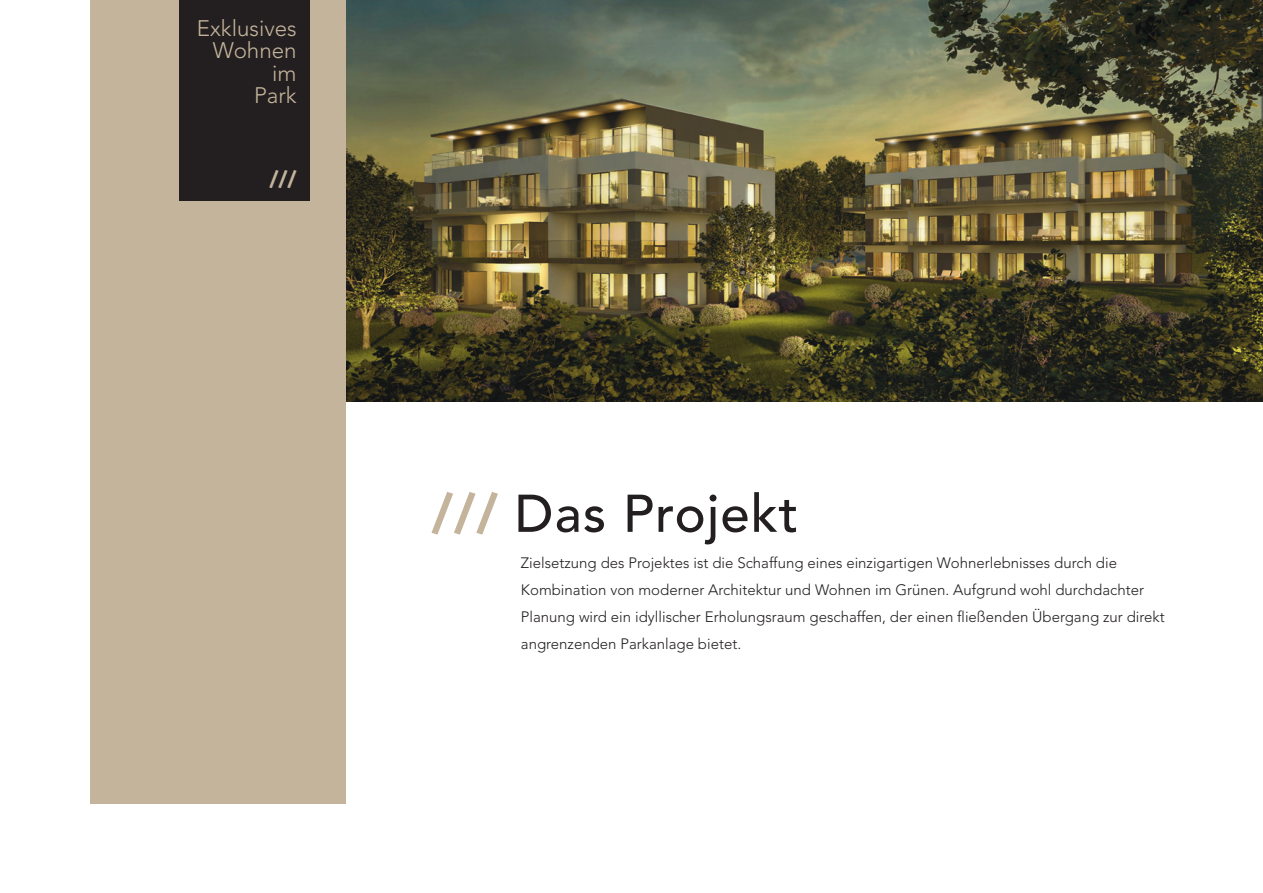
<style>
.page{position:relative;width:1263px;height:893px;background:#fff}
.page>*{position:absolute;margin:0;border:0;box-sizing:border-box;transform-origin:0 0}
.t1{font:500 52.5px "Avenir";letter-spacing:.02em;color:#231f20}
.t2{font:300 22.35px "Avenir";color:#c3b49b}
.t3{font:900 22.35px "Avenir";color:#c3b49b}
.t4{font:300 15px/27px "Avenir";color:#231f20}
.s1{font-weight:900;color:#c3b49b}
</style>
<div class="page">
<img style="left:345px;top:1px;width:918px;height:401px">
<div style="left:90px;top:0;width:255px;height:803px;background:#c3b49b"></div>
<div style="left:179px;top:0;width:131px;height:201px;background:#231f20"></div>
<p class="t2" style="left:197px;top:15px;width:101px">Exklusives</p>
<p class="t2" style="left:213px;top:37px;width:85px">Wohnen</p>
<p class="t2" style="left:272px;top:60px;width:26px">im</p>
<p class="t2" style="left:254px;top:82px;width:44px">Park</p>
<p class="t3" style="left:269px;top:166px;width:29px">///</p>
<p class="t1" style="left:432px;top:483px;width:368px"><span class="s1">///</span> Das Projekt</p>
<p class="t4" style="left:521px;top:549px;width:645px">Zielsetzung des Projektes ist die Schaffung eines einzigartigen Wohnerlebnisses durch die Kombination von moderner Architektur und Wohnen im Grünen. Aufgrund wohl durchdachter Planung wird ein idyllischer Erholungsraum geschaffen, der einen fließenden Übergang zur direkt angrenzenden Parkanlage bietet.</p>
</div>
